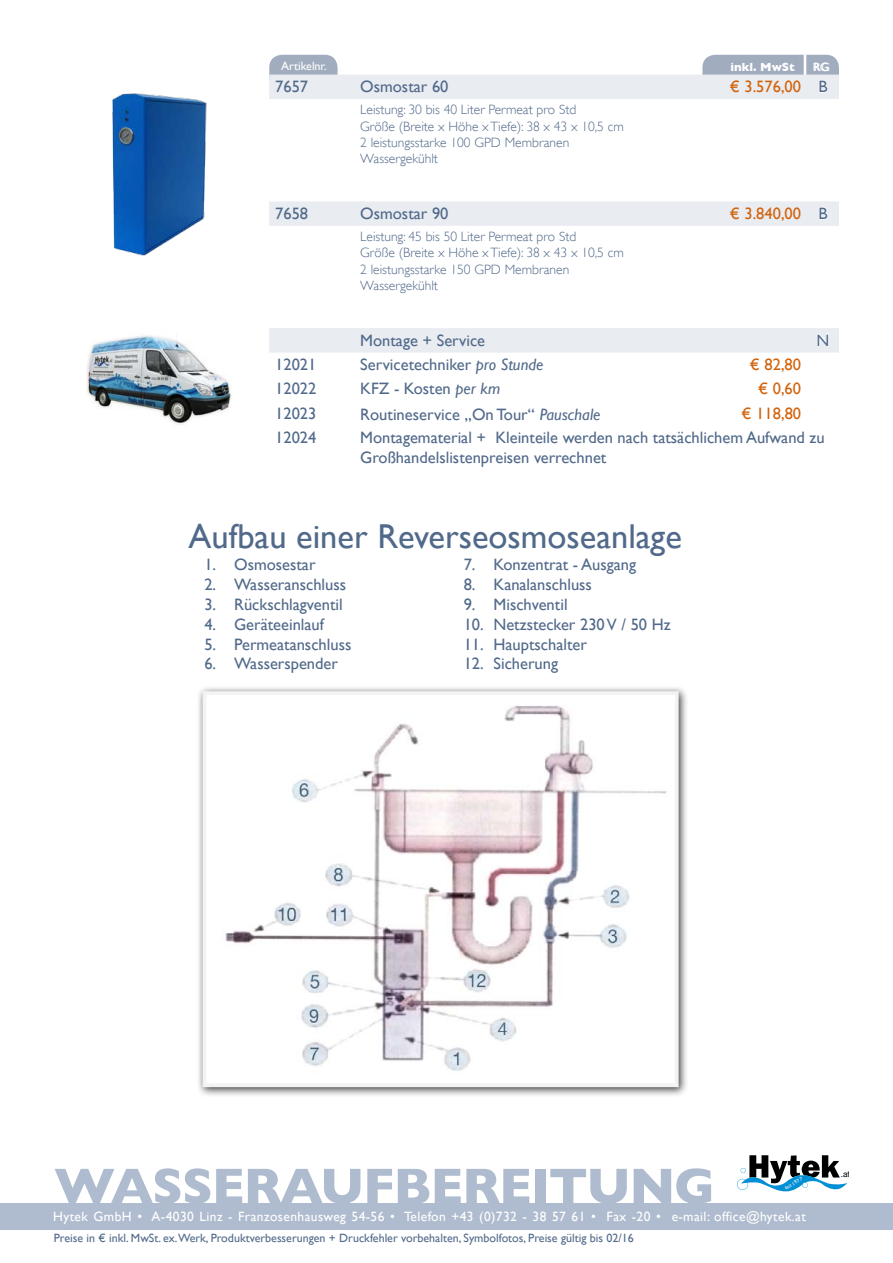
<style>
.page{position:relative;width:893px;height:1263px;background:#fff}
.page>*{position:absolute;margin:0;border:0;box-sizing:border-box;transform-origin:0 0}
.t1{font:700 51px "Gill Sans";letter-spacing:-.025em;color:#afbccf}
.t2{font:34.5px "Gill Sans";color:#51698a}
.t3{font:16.5px/19.8px "Gill Sans";color:#51698a}
.t4{font:16.5px "Gill Sans";color:#d2630b}
.t5{font:300 13.5px/16.2px "Gill Sans";color:#51698a}
.t6{font:13.5px "Gill Sans";letter-spacing:.03em;color:#fff}
.t7{font:12px "Gill Sans";color:#51698a}
.t8{font:12px "Gill Sans";color:#fff}
.t9{font:700 12px "Gill Sans";color:#fff}
.t10{font:8.4px "Helvetica Neue";color:#000}
.s1{color:#51698a}
.s2{font-style:italic}
</style>
<div class="page">
<div style="left:0;top:1203px;width:893px;height:27px;background:#afbccf"></div>
<div style="left:269px;top:55px;width:69px;height:35px;background:#a1adbe;border-radius:13px"></div>
<div style="left:702px;top:55px;width:137px;height:36px;background:#a1adbe;border-radius:13px"></div>
<hr style="left:805px;top:54px;width:1px;height:49px;background:#fff">
<img style="left:112px;top:93px;width:95px;height:163px">
<hr style="left:804px;top:54px;width:1px;height:49px;background:#fff">
<svg style="left:269px;top:75px;width:570px;height:278px"></svg>
<svg style="left:818px;top:79px;width:11px;height:15px"></svg>
<svg style="left:818px;top:206px;width:11px;height:14px"></svg>
<svg style="left:816px;top:333px;width:14px;height:14px"></svg>
<div style="left:196px;top:685px;width:493px;height:412px;background:#000;opacity:.75"></div>
<img style="left:208px;top:696px;width:466px;height:386px">
<div style="left:203px;top:691px;width:476px;height:396px;border:4px solid #f2f3f5"></div>
<img style="left:86px;top:335px;width:146px;height:90px">
<svg style="left:737px;top:1155px;width:110px;height:36px"></svg>
<p class="t8" style="left:281px;top:59px;width:47px">Artikelnr.</p>
<p class="t9" style="left:730px;top:60px;width:66px">inkl. MwSt</p>
<p class="t8" style="left:814px;top:60px;width:18px">RG</p>
<p class="t3" style="left:275px;top:76px;width:34px">7657</p>
<p class="t3" style="left:360px;top:76px;width:90px">Osmostar 60</p>
<p class="t4" style="left:730px;top:77px;width:99px">€ 3.576,00 <span class="s1">B</span></p>
<p class="t5" style="left:360px;top:102px;width:265px">Leistung: 30 bis 40 Liter Permeat pro Std<br>Größe (Breite x Höhe x Tiefe): 38 x 43 x 10,5 cm 2 leistungsstarke 100 GPD Membranen Wassergekühlt</p>
<p class="t3" style="left:275px;top:203px;width:34px">7658</p>
<p class="t3" style="left:360px;top:203px;width:90px">Osmostar 90</p>
<p class="t4" style="left:730px;top:204px;width:99px">€ 3.840,00 <span class="s1">B</span></p>
<p class="t5" style="left:360px;top:228px;width:265px">Leistung: 45 bis 50 Liter Permeat pro Std<br>Größe (Breite x Höhe x Tiefe): 38 x 43 x 10,5 cm 2 leistungsstarke 150 GPD Membranen Wassergekühlt</p>
<p class="t3" style="left:360px;top:330px;width:126px">Montage + Service</p>
<p class="t3" style="left:817px;top:330px;width:14px">N</p>
<p class="t3" style="left:275px;top:354px;width:43px">12021</p>
<p class="t3" style="left:360px;top:354px;width:185px">Servicetechniker <span class="s2">pro Stunde</span></p>
<p class="t4" style="left:750px;top:355px;width:53px">€ 82,80</p>
<p class="t3" style="left:275px;top:379px;width:43px">12022</p>
<p class="t3" style="left:360px;top:379px;width:142px">KFZ - Kosten <span class="s2">per km</span></p>
<p class="t4" style="left:758px;top:379px;width:45px">€ 0,60</p>
<p class="t3" style="left:275px;top:403px;width:43px">12023</p>
<p class="t3" style="left:360px;top:404px;width:242px">Routineservice „On Tour“ <span class="s2">Pauschale</span></p>
<p class="t4" style="left:742px;top:404px;width:61px">€ 118,80</p>
<p class="t3" style="left:275px;top:428px;width:43px">12024</p>
<p class="t3" style="left:360px;top:428px;width:466px">Montagematerial + Kleinteile werden nach tatsächlichem Aufwand zu<br>Großhandelslistenpreisen verrechnet</p>
<h2 class="t2" style="left:189px;top:516px;width:495px">Aufbau einer Reverseosmoseanlage</h2>
<p class="t3" style="left:204px;top:555px;width:113px">1. Osmosestar</p>
<p class="t3" style="left:204px;top:575px;width:143px">2. Wasseranschluss</p>
<p class="t3" style="left:204px;top:594px;width:140px">3. Rückschlagventil</p>
<p class="t3" style="left:204px;top:614px;width:121px">4. Geräteeinlauf</p>
<p class="t3" style="left:204px;top:634px;width:149px">5. Permeatanschluss</p>
<p class="t3" style="left:204px;top:654px;width:135px">6. Wasserspender</p>
<p class="t3" style="left:464px;top:555px;width:174px">7. Konzentrat - Ausgang</p>
<p class="t3" style="left:464px;top:575px;width:130px">8. Kanalanschluss</p>
<p class="t3" style="left:464px;top:594px;width:105px">9. Mischventil</p>
<p class="t3" style="left:464px;top:614px;width:208px">10. Netzstecker 230 V / 50 Hz</p>
<p class="t3" style="left:464px;top:634px;width:125px">11. Hauptschalter</p>
<p class="t3" style="left:464px;top:654px;width:96px">12. Sicherung</p>
<h1 class="t1" style="left:54px;top:1156px;width:662px">WASSERAUFBEREITUNG</h1>
<p class="t7" style="left:54px;top:1231px;width:581px">Preise in € inkl. MwSt. ex.Werk, Produktverbesserungen + Druckfehler vorbehalten, Symbolfotos, Preise gültig bis 02/16</p>
<p class="t6" style="left:53px;top:1209px;width:754px">Hytek GmbH • A-4030 Linz - Franzosenhausweg 54-56 • Telefon +43 (0)732 - 38 57 61 • Fax -20 • e-mail: office@hytek.at</p>
<p class="t10" style="left:841px;top:1169px;width:11px">.at</p>
</div>
